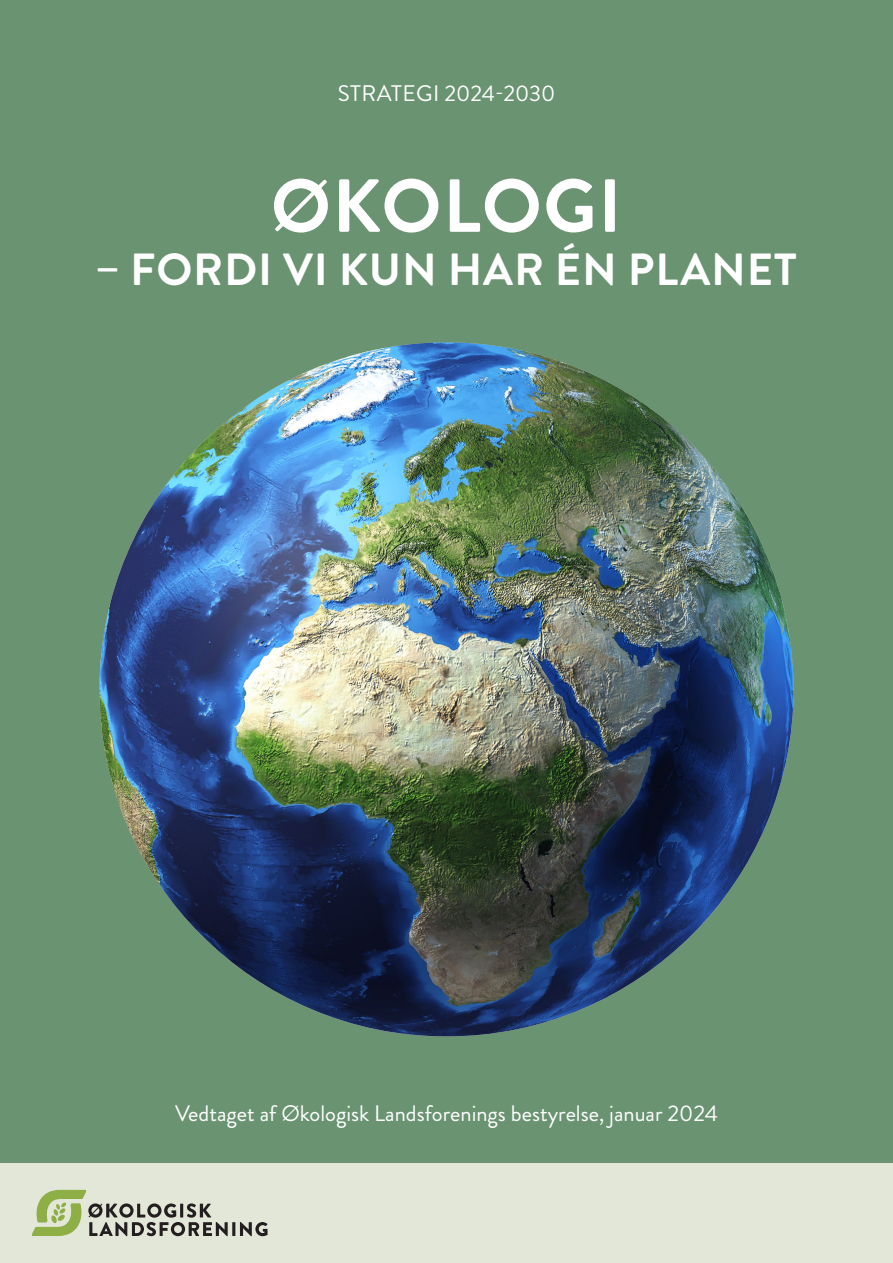
<style>
.page{position:relative;width:893px;height:1263px;background:#fff}
.page>*{position:absolute;margin:0;border:0;box-sizing:border-box;transform-origin:0 0}
.t1{font:700 75px "Brandon Grotesque";letter-spacing:.02em;color:#fff}
.t2{font:700 45px "Brandon Grotesque";letter-spacing:.02em;color:#fff}
.t3{font:22.5px "Brandon Grotesque";color:#fff}
</style>
<div class="page">
<div style="left:0;top:0;width:893px;height:1163px;background:#6a9372"></div>
<img style="left:99px;top:342px;width:694px;height:694px;border-radius:347px">
<div style="left:0;top:1163px;width:893px;height:100px;background:#e3e7d8"></div>
<svg style="left:32px;top:1190px;width:236px;height:46px"></svg>
<p class="t3" style="left:338px;top:78px;width:219px">STRATEGI 2024-2030</p>
<h1 class="t1" style="left:271px;top:154px;width:352px">ØKOLOGI</h1>
<h2 class="t2" style="left:96px;top:238px;width:703px">– FORDI VI KUN HAR ÉN PLANET</h2>
<p class="t3" style="left:175px;top:1097px;width:544px">Vedtaget af Økologisk Landsforenings bestyrelse, januar 2024</p>
</div>
